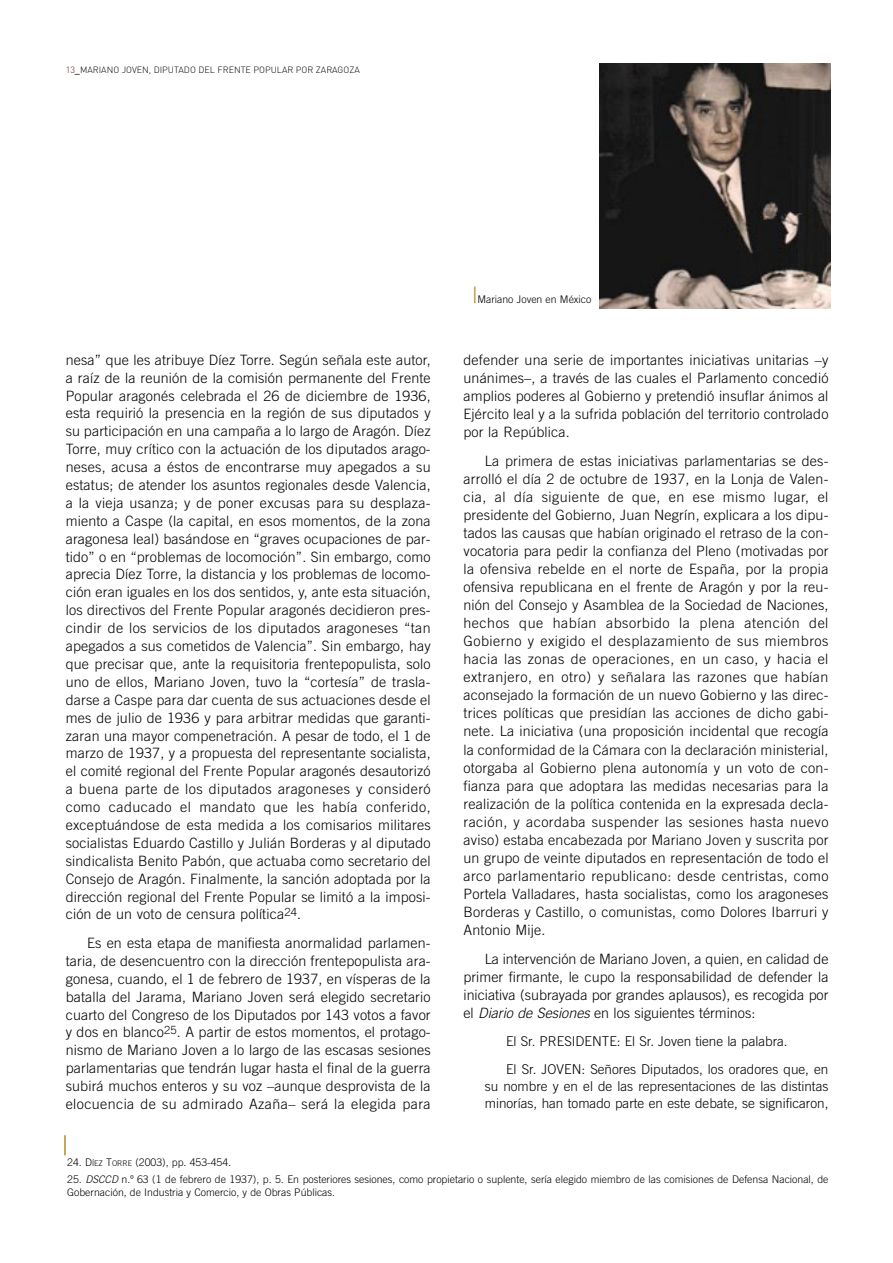
<style>
.page{position:relative;width:893px;height:1263px;background:#fff}
.page>*{position:absolute;margin:0;border:0;box-sizing:border-box;transform-origin:0 0}
.t1{font:300 14.25px/17.9px "Trade Gothic";letter-spacing:.01em;color:#000;text-align:justify}
.t2{font:300 13.5px/27.9px "Trade Gothic";color:#000}
.t3{font:300 10.5px/12.8px "Trade Gothic";color:#000}
.t4{font:300 9px "DIN";color:#000}
.s1{color:#77121b}
.s2{font-weight:500}
.s3{font-size:22.5px;color:#b68822}
.s4{font-style:italic}
.s5{font-size:7.8px}
</style>
<div class="page">
<hr style="left:64px;top:1135px;width:2px;height:20px;background:#b68822">
<img style="left:599px;top:64px;width:231px;height:244px">
<p class="t4" style="left:66px;top:66px;width:295px"><span class="s1">13</span><span class="s2">_</span>MARIANO JOVEN, DIPUTADO DEL FRENTE POPULAR POR ZARAGOZA</p>
<p class="t1" style="left:66px;top:352px;width:366px">nesa” que les atribuye Díez Torre. Según señala este autor, a raíz de la reunión de la comisión permanente del Frente Popular aragonés celebrada el 26 de diciembre de 1936, esta requirió la presencia en la región de sus diputados y su participación en una campaña a lo largo de Aragón. Díez Torre, muy crítico con la actuación de los diputados arago&shy;neses, acusa a éstos de encontrarse muy apegados a su estatus; de atender los asuntos regionales desde Valencia, a la vieja usanza; y de poner excusas para su desplaza&shy;miento a Caspe (la capital, en esos momentos, de la zona aragonesa leal) basándose en “graves ocupaciones de par&shy;tido” o en “problemas de locomoción”. Sin embargo, como aprecia Díez Torre, la distancia y los problemas de locomo&shy;ción eran iguales en los dos sentidos, y, ante esta situación, los directivos del Frente Popular aragonés decidieron pres&shy;cindir de los servicios de los diputados aragoneses “tan apegados a sus cometidos de Valencia”. Sin embargo, hay que precisar que, ante la requisitoria frentepopulista, solo uno de ellos, Mariano Joven, tuvo la “cortesía” de trasla&shy;darse a Caspe para dar cuenta de sus actuaciones desde el mes de julio de 1936 y para arbitrar medidas que garanti&shy;zaran una mayor compenetración. A pesar de todo, el 1 de marzo de 1937, y a propuesta del representante socialista, el comité regional del Frente Popular aragonés desautorizó a buena parte de los diputados aragoneses y consideró como caducado el mandato que les había conferido, exceptuándose de esta medida a los comisarios militares socialistas Eduardo Castillo y Julián Borderas y al diputado sindicalista Benito Pabón, que actuaba como secretario del Consejo de Aragón. Finalmente, la sanción adoptada por la dirección regional del Frente Popular se limitó a la imposi&shy;ción de un voto de censura política<sup>24</sup>.</p>
<p class="t1" style="left:66px;top:935px;width:366px;text-indent:21px">Es en esta etapa de manifiesta anormalidad parlamen&shy;taria, de desencuentro con la dirección frentepopulista ara&shy;gonesa, cuando, el 1 de febrero de 1937, en vísperas de la batalla del Jarama, Mariano Joven será elegido secretario cuarto del Congreso de los Diputados por 143 votos a favor y dos en blanco<sup>25</sup>. A partir de estos momentos, el protago&shy;nismo de Mariano Joven a lo largo de las escasas sesiones parlamentarias que tendrán lugar hasta el final de la guerra subirá muchos enteros y su voz –aunque desprovista de la elocuencia de su admirado Azaña– será la elegida para</p>
<p class="t3" style="left:472px;top:294px;width:121px"><span class="s3">|</span>Mariano Joven en México</p>
<p class="t1" style="left:463px;top:352px;width:366px">defender una serie de importantes iniciativas unitarias –y unánimes–, a través de las cuales el Parlamento concedió amplios poderes al Gobierno y pretendió insuflar ánimos al Ejército leal y a la sufrida población del territorio controlado por la República.</p>
<p class="t1" style="left:463px;top:453px;width:366px;text-indent:21px">La primera de estas iniciativas parlamentarias se des&shy;arrolló el día 2 de octubre de 1937, en la Lonja de Valen&shy;cia, al día siguiente de que, en ese mismo lugar, el presidente del Gobierno, Juan Negrín, explicara a los dipu&shy;tados las causas que habían originado el retraso de la con&shy;vocatoria para pedir la confianza del Pleno (motivadas por la ofensiva rebelde en el norte de España, por la propia ofensiva republicana en el frente de Aragón y por la reu&shy;nión del Consejo y Asamblea de la Sociedad de Naciones, hechos que habían absorbido la plena atención del Gobierno y exigido el desplazamiento de sus miembros hacia las zonas de operaciones, en un caso, y hacia el extranjero, en otro) y señalara las razones que habían aconsejado la formación de un nuevo Gobierno y las direc&shy;trices políticas que presidían las acciones de dicho gabi&shy;nete. La iniciativa (una proposición incidental que recogía la conformidad de la Cámara con la declaración ministerial, otorgaba al Gobierno plena autonomía y un voto de con&shy;fianza para que adoptara las medidas necesarias para la realización de la política contenida en la expresada decla&shy;ración, y acordaba suspender las sesiones hasta nuevo aviso) estaba encabezada por Mariano Joven y suscrita por un grupo de veinte diputados en representación de todo el arco parlamentario republicano: desde centristas, como Portela Valladares, hasta socialistas, como los aragoneses Borderas y Castillo, o comunistas, como Dolores Ibarruri y Antonio Mije.</p>
<p class="t1" style="left:463px;top:951px;width:366px;text-indent:21px">La intervención de Mariano Joven, a quien, en calidad de primer firmante, le cupo la responsabilidad de defender la iniciativa (subrayada por grandes aplausos), es recogida por el <span class="s4">Diario de Sesiones</span> en los siguientes términos:</p>
<p class="t2" style="left:506px;top:1028px;width:324px">El Sr. PRESIDENTE: El Sr. Joven tiene la palabra.<br>El Sr. JOVEN: Señores Diputados, los oradores que, en</p>
<p class="t2" style="left:485px;top:1079px;width:345px;line-height:17.2px">su nombre y en el de las representaciones de las distintas minorías, han tomado parte en este debate, se significaron,</p>
<p class="t3" style="left:67px;top:1157px;width:165px">24. D<span class="s5">ÍEZ</span> T<span class="s5">ORRE</span> (2003), pp. 453-454<span class="s4">.</span></p>
<p class="t3" style="left:67px;top:1174px;width:762px">25. <span class="s4">DSCCD</span> n.º 63 (1 de febrero de 1937), p. 5. En posteriores sesiones, como propietario o suplente, sería elegido miembro de las comisiones de Defensa Nacional, de<br>Gobernación, de Industria y Comercio, y de Obras Públicas.</p>
</div>
